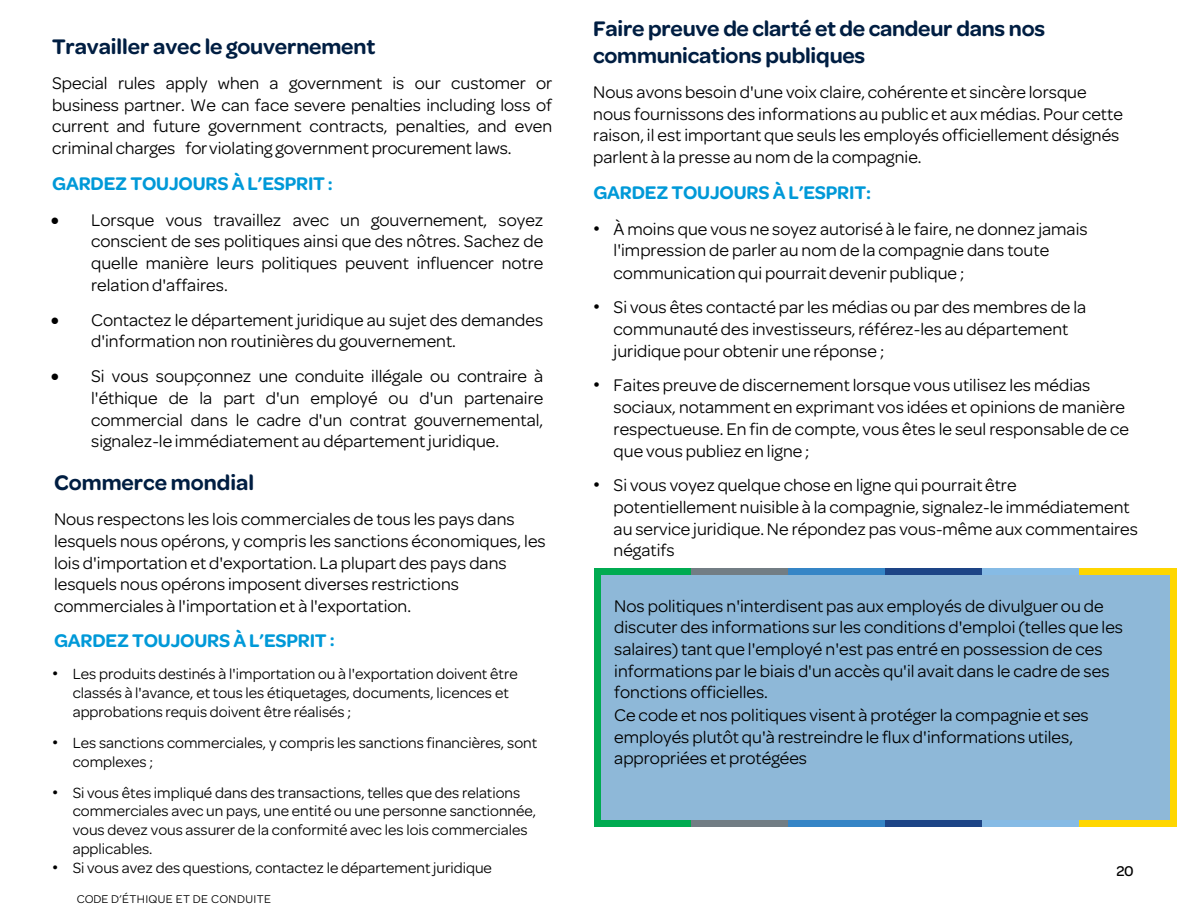
<style>
.page{position:relative;width:1188px;height:918px;background:#fff}
.page>*{position:absolute;margin:0;border:0;box-sizing:border-box;transform-origin:0 0}
.t1{font:600 22.5px/27px "Omnes";letter-spacing:-.01em;color:#001e42}
.t2{font:600 19.5px "Omnes";letter-spacing:-.01em;color:#0099d8}
.t3{font:18px/21.6px "Omnes";color:#000}
.t4{font:15.75px/18.9px "Omnes";color:#000}
.t5{font:500 15px "Omnes";color:#000}
.t6{font:12px "Omnes";letter-spacing:.03em;color:#000}
.s1{font-family:"Arial"}
</style>
<div class="page">
<div style="left:601px;top:568px;width:569px;height:259px;background:#8eb8d8"></div>
<div style="left:594px;top:568px;width:97px;height:7px;background:#00ab51"></div>
<div style="left:691px;top:568px;width:97px;height:7px;background:#727d84"></div>
<div style="left:788px;top:568px;width:97px;height:7px;background:#3585c6"></div>
<div style="left:885px;top:568px;width:97px;height:7px;background:#1d4486"></div>
<div style="left:982px;top:568px;width:97px;height:7px;background:#86bbe5"></div>
<div style="left:1079px;top:568px;width:98px;height:7px;background:#ffd600"></div>
<div style="left:594px;top:820px;width:97px;height:7px;background:#00ab51"></div>
<div style="left:691px;top:820px;width:97px;height:7px;background:#727d84"></div>
<div style="left:788px;top:820px;width:97px;height:7px;background:#3585c6"></div>
<div style="left:885px;top:820px;width:97px;height:7px;background:#1d4486"></div>
<div style="left:982px;top:820px;width:97px;height:7px;background:#86bbe5"></div>
<div style="left:1079px;top:820px;width:98px;height:7px;background:#ffd600"></div>
<div style="left:594px;top:568px;width:7px;height:259px;background:#00ab51"></div>
<div style="left:1170px;top:568px;width:7px;height:259px;background:#fed600"></div>
<p class="t1" style="left:52px;top:32px;width:325px">Travailler avec le gouvernement</p>
<p class="t3" style="left:52px;top:71px;width:502px;text-align:justify">Special rules apply when a government is our customer or business partner. We can face severe penalties including loss of current and future government contracts, penalties, and even criminal charges forviolating government procurement laws.</p>
<p class="t2" style="left:52px;top:170px;width:282px">GARDEZ TOUJOURS À L’ESPRIT:</p>
<p class="t3" style="left:91px;top:208px;width:454px;text-align:justify;text-indent:-40px">• Lorsque vous travaillez avec un gouvernement, soyez conscient de ses politiques ainsi que des nôtres. Sachez de quelle manière leurs politiques peuvent influencer notre relation d'affaires.</p>
<p class="t3" style="left:91px;top:308px;width:454px;text-indent:-40px">• Contactez le département juridique au sujet des demandes d'information non routinières du gouvernement.</p>
<p class="t3" style="left:91px;top:365px;width:454px;text-align:justify;text-indent:-40px">• Si vous soupçonnez une conduite illégale ou contraire à l'éthique de la part d'un employé ou d'un partenaire commercial dans le cadre d'un contrat gouvernemental, signalez-le immédiatement au départementjuridique.</p>
<p class="t1" style="left:54px;top:468px;width:202px">Commerce mondial</p>
<p class="t3" style="left:54px;top:508px;width:493px">Nous respectons les lois commerciales de tous les pays dans lesquels nous opérons, y compris les sanctions économiques, les lois d'importation et d'exportation. La plupart des pays dans lesquels nous opérons imposent diverses restrictions commerciales à l'importation et à l'exportation.</p>
<p class="t2" style="left:54px;top:626px;width:282px">GARDEZ TOUJOURS À L’ESPRIT :</p>
<p class="t4" style="left:73px;top:663px;width:446px;text-indent:-20px"><span class="s1">•</span> Les produits destinés à l'importation ou à l'exportation doivent être classés à l'avance, et tous les étiquetages, documents, licences et approbations requis doivent être réalisés ;</p>
<p class="t4" style="left:73px;top:732px;width:466px;line-height:19.6px;text-indent:-20px"><span class="s1">•</span> Les sanctions commerciales, y compris les sanctions financières, sont complexes ;</p>
<p class="t4" style="left:73px;top:782px;width:465px;text-indent:-20px"><span class="s1">•</span> Si vous êtes impliqué dans des transactions, telles que des relations commerciales avec un pays, une entité ou une personne sanctionnée, vous devez vous assurer de la conformité avec les lois commerciales applicables.</p>
<p class="t4" style="left:52px;top:858px;width:441px"><span class="s1">•</span> Si vous avez des questions, contactez le département juridique</p>
<p class="t6" style="left:77px;top:891px;width:196px">CODE D’ÉTHIQUE ET DE CONDUITE</p>
<p class="t1" style="left:593px;top:14px;width:453px">Faire preuve de clarté et de candeur dans nos communications publiques</p>
<p class="t3" style="left:593px;top:80px;width:531px">Nous avons besoin d'une voix claire, cohérente et sincère lorsque nous fournissons des informations au public et aux médias. Pour cette raison, il est important que seuls les employés officiellement désignés parlent à la presse au nom de la compagnie.</p>
<p class="t2" style="left:593px;top:179px;width:279px">GARDEZ TOUJOURS À L’ESPRIT:</p>
<p class="t3" style="left:614px;top:217px;width:476px;text-indent:-20px"><span class="s1">•</span> À moins que vous ne soyez autorisé à le faire, ne donnez jamais l'impression de parler au nom de la compagnie dans toute communication qui pourrait devenir publique ;</p>
<p class="t3" style="left:614px;top:295px;width:474px;text-indent:-20px"><span class="s1">•</span> Si vous êtes contacté par les médias ou par des membres de la communauté des investisseurs, référez-les au département juridique pour obtenir une réponse ;</p>
<p class="t3" style="left:614px;top:374px;width:517px;text-indent:-20px"><span class="s1">•</span> Faites preuve de discernement lorsque vous utilisez les médias sociaux, notamment en exprimant vos idées et opinions de manière respectueuse. En fin de compte, vous êtes le seul responsable de ce que vous publiez en ligne ;</p>
<p class="t3" style="left:614px;top:474px;width:526px;text-indent:-20px"><span class="s1">•</span> Si vous voyez quelque chose en ligne qui pourrait être potentiellement nuisible à la compagnie, signalez-le immédiatement au service juridique. Ne répondez pas vous-même aux commentaires négatifs</p>
<p class="t3" style="left:614px;top:594px;width:510px">Nos politiques n'interdisent pas aux employés de divulguer ou de discuter des informations sur les conditions d'emploi (telles que les salaires) tant que l'employé n'est pas entré en possession de ces informations par le biais d'un accès qu'il avait dans le cadre de ses fonctions officielles.</p>
<p class="t3" style="left:614px;top:703px;width:476px">Ce code et nos politiques visent à protéger la compagnie et ses employés plutôt qu'à restreindre le flux d'informations utiles, appropriées et protégées</p>
<p class="t5" style="left:1116px;top:860px;width:19px">20</p>
</div>
